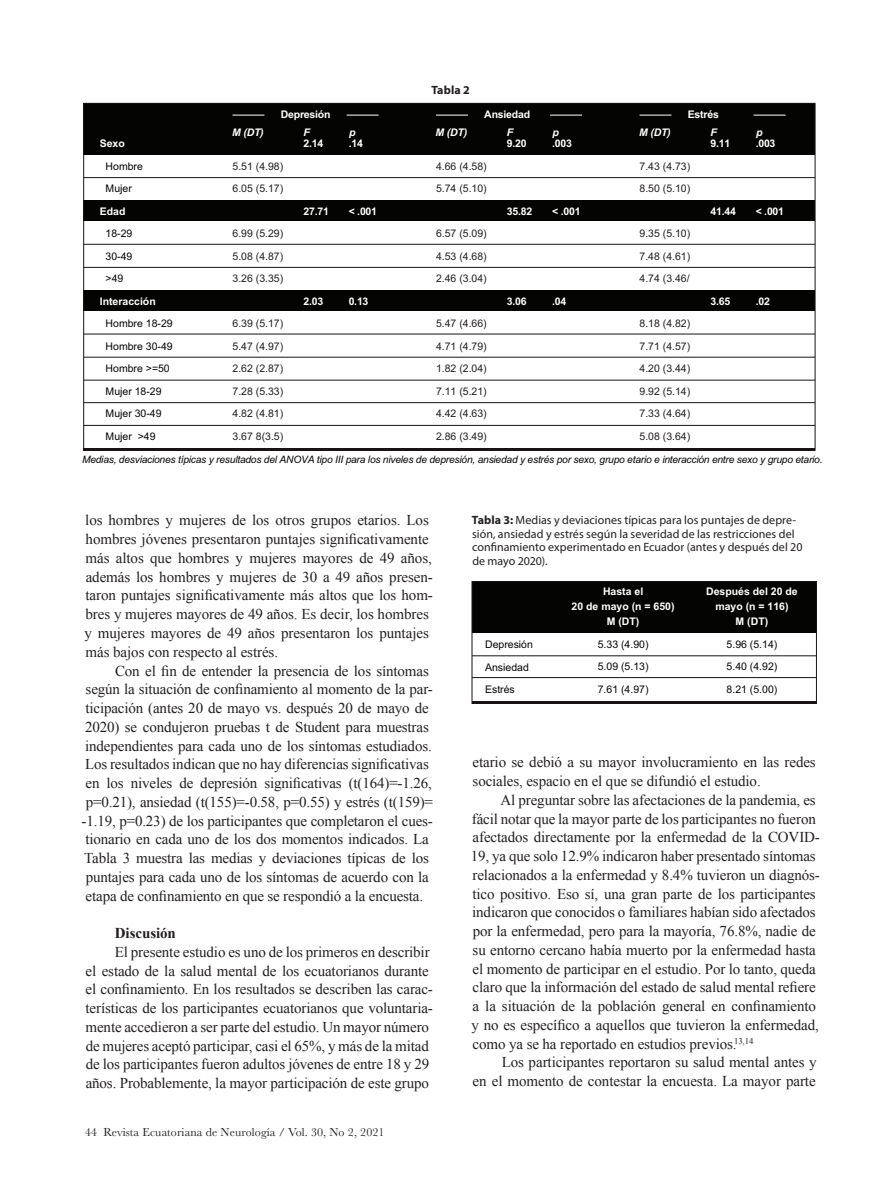
<style>
.page{position:relative;width:893px;height:1178px;background:#fff}
.page>*{position:absolute;margin:0;border:0;box-sizing:border-box;transform-origin:0 0}
.t1{font:15px/18.8px "Times New Roman";letter-spacing:-.01em;color:#231f20}
.t2{font:700 15px "Times New Roman";letter-spacing:-.005em;color:#231f20}
.pie_de_foto{font:12px/13.5px "Myriad Pro";letter-spacing:.005em;color:#231f20}
.t3{font:12px "Baskerville";letter-spacing:.01em;color:#231f20}
.pie_de_foto-2{font:700 12px "Myriad Pro";letter-spacing:.01em;color:#231f20}
.t4{font:10.5px/22.5px "Arial";color:#211d1e;text-align:justify}
.t5{font:10.5px/22.5px "Arial";color:#040503;text-align:justify}
.t6{font:700 10.5px "Arial";letter-spacing:-.02em;color:#fff}
.t7{font:700 10.5px/15px "Arial";color:#fff;text-align:center}
.t8{font:italic 700 10.5px "Arial";color:#fff}
.t9{font:italic 10.2px "Arial";letter-spacing:-.02em;color:#040503}
.s1{font-weight:700}
</style>
<div class="page">
<div style="left:84px;top:103px;width:731px;height:51px;background:#040503"></div>
<div style="left:84px;top:201px;width:731px;height:20px;background:#040503"></div>
<div style="left:84px;top:290px;width:731px;height:21px;background:#040503"></div>
<hr style="left:84px;top:448px;width:731px;height:3px;background:#181415">
<hr style="left:84px;top:177px;width:731px;height:1px;background:#181415">
<hr style="left:84px;top:267px;width:731px;height:1px;background:#181415">
<hr style="left:84px;top:244px;width:731px;height:1px;background:#181415">
<hr style="left:84px;top:380px;width:731px;height:1px;background:#181415">
<hr style="left:84px;top:402px;width:731px;height:1px;background:#181415">
<hr style="left:84px;top:425px;width:731px;height:1px;background:#181415">
<hr style="left:84px;top:357px;width:731px;height:1px;background:#181415">
<hr style="left:84px;top:334px;width:731px;height:1px;background:#181415">
<hr style="left:232px;top:115px;width:32px;height:1px;background:#fff">
<hr style="left:347px;top:115px;width:32px;height:1px;background:#fff">
<hr style="left:436px;top:115px;width:32px;height:1px;background:#fff">
<hr style="left:550px;top:115px;width:32px;height:1px;background:#fff">
<hr style="left:639px;top:115px;width:32px;height:1px;background:#fff">
<hr style="left:754px;top:115px;width:32px;height:1px;background:#fff">
<div style="left:472px;top:581px;width:344px;height:52px;background:#040503"></div>
<div style="left:472px;top:581px;width:345px;height:123px;border:1px solid #181415"></div>
<hr style="left:472px;top:701px;width:344px;height:3px;background:#181415">
<hr style="left:472px;top:655px;width:344px;height:1px;background:#181415">
<hr style="left:472px;top:677px;width:344px;height:1px;background:#181415">
<p class="t6" style="left:100px;top:137px;width:27px">Sexo</p>
<p class="t5" style="left:106px;top:155px;width:39px">Hombre</p>
<p class="t5" style="left:106px;top:178px;width:28px">Mujer</p>
<p class="t6" style="left:100px;top:204px;width:27px">Edad</p>
<p class="t5" style="left:106px;top:223px;width:28px">18-29</p>
<p class="t5" style="left:106px;top:245px;width:28px">30-49</p>
<p class="t5" style="left:106px;top:268px;width:19px">&gt;49</p>
<p class="t7" style="left:100px;top:294px;width:58px">Interacción</p>
<p class="t5" style="left:106px;top:313px;width:69px">Hombre 18-29</p>
<p class="t5" style="left:106px;top:335px;width:69px">Hombre 30-49</p>
<p class="t5" style="left:106px;top:358px;width:66px">Hombre &gt;=50</p>
<p class="t5" style="left:106px;top:380px;width:58px">Mujer 18-29</p>
<p class="t5" style="left:106px;top:403px;width:58px">Mujer 30-49</p>
<p class="t5" style="left:106px;top:425px;width:51px">Mujer &gt;49</p>
<p class="pie_de_foto-2" style="left:431px;top:82px;width:40px">Tabla 2</p>
<p class="t6" style="left:281px;top:107px;width:51px">Depresión</p>
<p class="t6" style="left:484px;top:107px;width:47px">Ansiedad</p>
<p class="t8" style="left:232px;top:126px;width:33px">M (DT)</p>
<p class="t8" style="left:303px;top:126px;width:8px">F</p>
<p class="t8" style="left:349px;top:126px;width:8px">p</p>
<p class="t6" style="left:303px;top:137px;width:21px">2.14</p>
<p class="t6" style="left:349px;top:137px;width:16px">.14</p>
<p class="t8" style="left:436px;top:126px;width:33px">M (DT)</p>
<p class="t8" style="left:507px;top:126px;width:8px">F</p>
<p class="t8" style="left:553px;top:126px;width:8px">p</p>
<p class="t6" style="left:507px;top:137px;width:21px">9.20</p>
<p class="t6" style="left:552px;top:137px;width:21px">.003</p>
<p class="t4" style="left:232px;top:155px;width:52px">5.51 (4.98)<br>6.05 (5.17)</p>
<p class="t4" style="left:232px;top:223px;width:52px">6.99 (5.29)<br>5.08 (4.87)<br>3.26 (3.35)</p>
<p class="t4" style="left:232px;top:313px;width:52px">6.39 (5.17)<br>5.47 (4.97)<br>2.62 (2.87)<br>7.28 (5.33)<br>4.82 (4.81)<br>3.67 8(3.5)</p>
<p class="t6" style="left:303px;top:204px;width:27px">27.71</p>
<p class="t6" style="left:303px;top:294px;width:21px">2.03</p>
<p class="t6" style="left:349px;top:204px;width:30px">&lt; .001</p>
<p class="t6" style="left:349px;top:294px;width:21px">0.13</p>
<p class="t4" style="left:436px;top:155px;width:52px">4.66 (4.58)<br>5.74 (5.10)</p>
<p class="t4" style="left:436px;top:223px;width:52px">6.57 (5.09)<br>4.53 (4.68)<br>2.46 (3.04)</p>
<p class="t4" style="left:436px;top:313px;width:52px">5.47 (4.66)<br>4.71 (4.79)<br>1.82 (2.04)<br>7.11 (5.21)<br>4.42 (4.63)<br>2.86 (3.49)</p>
<p class="t6" style="left:507px;top:204px;width:27px">35.82</p>
<p class="t6" style="left:552px;top:204px;width:30px">&lt; .001</p>
<p class="t6" style="left:507px;top:294px;width:21px">3.06</p>
<p class="t6" style="left:552px;top:294px;width:16px">.04</p>
<p class="t8" style="left:639px;top:126px;width:33px">M (DT)</p>
<p class="t6" style="left:688px;top:107px;width:33px">Estrés</p>
<p class="t8" style="left:710px;top:126px;width:8px">F</p>
<p class="t8" style="left:756px;top:126px;width:8px">p</p>
<p class="t6" style="left:710px;top:137px;width:21px">9.11</p>
<p class="t6" style="left:756px;top:137px;width:21px">.003</p>
<p class="t4" style="left:639px;top:155px;width:52px">7.43 (4.73)<br>8.50 (5.10)</p>
<p class="t4" style="left:639px;top:223px;width:52px">9.35 (5.10)<br>7.48 (4.61)<br>4.74 (3.46/</p>
<p class="t4" style="left:639px;top:313px;width:52px">8.18 (4.82)<br>7.71 (4.57)<br>4.20 (3.44)<br>9.92 (5.14)<br>7.33 (4.64)<br>5.08 (3.64)</p>
<p class="t6" style="left:710px;top:204px;width:27px">41.44</p>
<p class="t6" style="left:756px;top:204px;width:30px">&lt; .001</p>
<p class="t6" style="left:710px;top:294px;width:21px">3.65</p>
<p class="t6" style="left:756px;top:294px;width:16px">.02</p>
<p class="t9" style="left:82px;top:453px;width:742px">Medias, desviaciones típicas y resultados del ANOVA tipo III para los niveles de depresión, ansiedad y estrés por sexo, grupo etario e interacción entre sexo y grupo etario.</p>
<p class="t1" style="left:84px;top:511px;width:350px">los hombres y mujeres de los otros grupos etarios. Los hombres jóvenes presentaron puntajes significativamente más altos que hombres y mujeres mayores de 49 años, además los hombres y mujeres de 30 a 49 años presen&shy;taron puntajes significativamente más altos que los hom&shy;bres y mujeres mayores de 49 años. Es decir, los hombres y mujeres mayores de 49 años presentaron los puntajes más bajos con respecto al estrés.</p>
<p class="t1" style="left:82px;top:661px;width:353px;text-indent:33px">Con el fin de entender la presencia de los síntomas según la situación de confinamiento al momento de la par&shy;ticipación (antes 20 de mayo vs. después 20 de mayo de 2020) se condujeron pruebas t de Student para muestras independientes para cada uno de los síntomas estudiados.<br>Los resultados indican que no hay diferencias significativas en los niveles de depresión significativas (t(164)=-1.26, p=0.21), ansiedad (t(155)=-0.58, p=0.55) y estrés (t(159)= -1.19, p=0.23) de los participantes que completaron el cues&shy;tionario en cada uno de los dos momentos indicados. La Tabla 3 muestra las medias y deviaciones típicas de los puntajes para cada uno de los síntomas de acuerdo con la etapa de confinamiento en que se respondió a la encuesta.</p>
<p class="t2" style="left:115px;top:922px;width:63px">Discusión</p>
<p class="t1" style="left:86px;top:942px;width:349px;text-indent:29px">El presente estudio es uno de los primeros en describir el estado de la salud mental de los ecuatorianos durante el confinamiento. En los resultados se describen las carac&shy;terísticas de los participantes ecuatorianos que voluntaria&shy;mente accedieron a ser parte del estudio. Un mayor número de mujeres aceptó participar, casi el 65%, y más de la mitad de los participantes fueron adultos jóvenes de entre 18 y 29 años. Probablemente, la mayor participación de este grupo</p>
<p class="t3" style="left:85px;top:1124px;width:301px">44 Revista Ecuatoriana de Neurología / Vol. 30, No 2, 2021</p>
<p class="pie_de_foto" style="left:472px;top:513px;width:332px"><span class="s1">Tabla 3:</span> Medias y deviaciones típicas para los puntajes de depre&shy;sión, ansiedad y estrés según la severidad de las restricciones del confinamiento experimentado en Ecuador (antes y después del 20 de mayo 2020).</p>
<p class="t5" style="left:485px;top:633px;width:49px;text-align:left">Depresión<br>Ansiedad<br>Estrés</p>
<p class="t7" style="left:572px;top:584px;width:105px">Hasta el<br>20 de mayo (n = 650)<br>M (DT)</p>
<p class="t5" style="left:598px;top:633px;width:52px">5.33 (4.90)<br>5.09 (5.13)<br>7.61 (4.97)</p>
<p class="t7" style="left:706px;top:584px;width:93px">Después del 20 de mayo (n = 116)<br>M (DT)</p>
<p class="t5" style="left:727px;top:633px;width:52px">5.96 (5.14)<br>5.40 (4.92)<br>8.21 (5.00)</p>
<p class="t1" style="left:473px;top:753px;width:345px">etario se debió a su mayor involucramiento en las redes sociales, espacio en el que se difundió el estudio.</p>
<p class="t1" style="left:471px;top:790px;width:351px;text-indent:30px">Al preguntar sobre las afectaciones de la pandemia, es fácil notar que la mayor parte de los participantes no fueron afectados directamente por la enfermedad de la COVID-19, ya que solo 12.9% indicaron haber presentado síntomas relacionados a la enfermedad y 8.4% tuvieron un diagnós&shy;tico positivo. Eso sí, una gran parte de los participantes indicaron que conocidos o familiares habían sido afectados por la enfermedad, pero para la mayoría, 76.8%, nadie de su entorno cercano había muerto por la enfermedad hasta el momento de participar en el estudio. Por lo tanto, queda claro que la información del estado de salud mental refiere a la situación de la población general en confinamiento y no es específico a aquellos que tuvieron la enfermedad, como ya se ha reportado en estudios previos.<sup>13,14</sup></p>
<p class="t1" style="left:473px;top:1053px;width:346px;text-align:right">Los participantes reportaron su salud mental antes y<br>en el momento de contestar la encuesta. La mayor parte</p>
</div>
